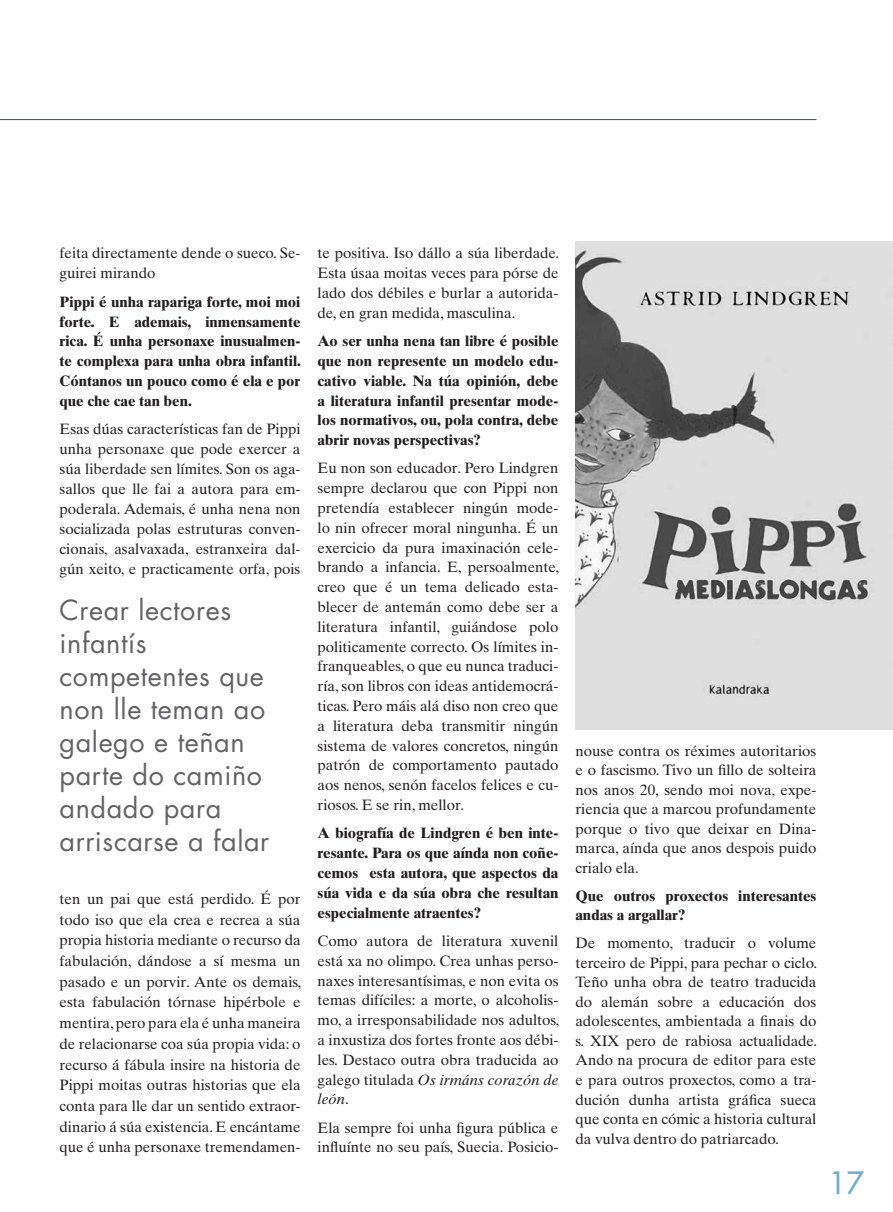
<style>
.page{position:relative;width:893px;height:1212px;background:#fff}
.page>*{position:absolute;margin:0;border:0;box-sizing:border-box;transform-origin:0 0}
.t1{font:500 30px "Futura Std";color:#72adc7}
.t2{font:27px/33px "Futura Std";letter-spacing:.02em;color:#636366}
.t3{font:15px/19.8px "Times Ten LT Std";color:#231f20;text-align:justify}
.t4{font:700 15px/19.8px "Times Ten LT Std";color:#231f20;text-align:justify}
.s1{font-style:italic}
</style>
<div class="page">
<hr style="left:0;top:119px;width:816px;height:1px;background:#005b7f">
<img style="left:575px;top:242px;width:318px;height:488px">
<p class="t3" style="left:60px;top:243px;width:242px">feita directamente dende o sueco. Se&shy;guirei mirando</p>
<p class="t4" style="left:60px;top:291px;width:243px">Pippi é unha rapariga forte, moi moi forte. E ademais, inmensamente rica. É unha personaxe inusualmen&shy;te complexa para unha obra infantil.<br>Cóntanos un pouco como é ela e por que che cae tan ben.</p>
<p class="t3" style="left:60px;top:419px;width:242px">Esas dúas características fan de Pippi unha personaxe que pode exercer a súa liberdade sen límites. Son os aga&shy;sallos que lle fai a autora para em&shy;poderala. Ademais, é unha nena non socializada polas estruturas conven&shy;cionais, asalvaxada, estranxeira dal&shy;gún xeito, e practicamente orfa, pois</p>
<h2 class="t2" style="left:60px;top:594px;width:211px">Crear lectores infantís competentes que non lle teman ao galego e teñan parte do camiño andado para arriscarse a falar</h2>
<p class="t3" style="left:60px;top:888px;width:243px;line-height:20.7px">ten un pai que está perdido. É por todo iso que ela crea e recrea a súa propia historia mediante o recurso da fabulación, dándose a sí mesma un pasado e un porvir. Ante os demais, esta fabulación tórnase hipérbole e mentira, pero para ela é unha maneira de relacionarse coa súa propia vida: o recurso á fábula insire na historia de Pippi moitas outras historias que ela conta para lle dar un sentido extraor&shy;dinario á súa existencia. E encántame que é unha personaxe tremendamen-</p>
<p class="t3" style="left:317px;top:243px;width:243px">te positiva. Iso dállo a súa liberdade.<br>Esta úsaa moitas veces para pórse de lado dos débiles e burlar a autorida&shy;de, en gran medida, masculina.</p>
<p class="t4" style="left:317px;top:331px;width:242px">Ao ser unha nena tan libre é posible que non represente un modelo edu&shy;cativo viable. Na túa opinión, debe a literatura infantil presentar mode&shy;los normativos, ou, pola contra, debe abrir novas perspectivas?</p>
<p class="t3" style="left:317px;top:458px;width:243px">Eu non son educador. Pero Lindgren sempre declarou que con Pippi non pretendía establecer ningún mode&shy;lo nin ofrecer moral ningunha. É un exercicio da pura imaxinación cele&shy;brando a infancia. E, persoalmente, creo que é un tema delicado esta&shy;blecer de antemán como debe ser a literatura infantil, guiándose polo politicamente correcto. Os límites in&shy;franqueables, o que eu nunca traduci&shy;ría, son libros con ideas antidemocrá&shy;ticas. Pero máis alá diso non creo que a literatura deba transmitir ningún sistema de valores concretos, ningún patrón de comportamento pautado aos nenos, senón facelos felices e cu&shy;riosos. E se rin, mellor.</p>
<p class="t4" style="left:317px;top:823px;width:242px">A biografía de Lindgren é ben inte&shy;resante. Para os que aínda non coñe&shy;cemos esta autora, que aspectos da súa vida e da súa obra che resultan especialmente atraentes?</p>
<p class="t3" style="left:317px;top:931px;width:243px">Como autora de literatura xuvenil está xa no olimpo. Crea unhas perso&shy;naxes interesantísimas, e non evita os temas difíciles: a morte, o alcoholis&shy;mo, a irresponsabilidade nos adultos, a inxustiza dos fortes fronte aos débi&shy;les. Destaco outra obra traducida ao galego titulada <span class="s1">Os irmáns corazón de león</span>.</p>
<p class="t3" style="left:317px;top:1117px;width:242px">Ela sempre foi unha figura pública e influínte no seu país, Suecia. Posicio-</p>
<p class="t3" style="left:575px;top:741px;width:242px">nouse contra os réximes autoritarios e o fascismo. Tivo un fillo de solteira nos anos 20, sendo moi nova, expe&shy;riencia que a marcou profundamente porque o tivo que deixar en Dina&shy;marca, aínda que anos despois puido crialo ela.</p>
<p class="t4" style="left:575px;top:886px;width:242px">Que outros proxectos interesantes andas a argallar?</p>
<p class="t3" style="left:575px;top:933px;width:243px">De momento, traducir o volume terceiro de Pippi, para pechar o ciclo.<br>Teño unha obra de teatro traducida do alemán sobre a educación dos adolescentes, ambientada a finais do s. XIX pero de rabiosa actualidade.<br>Ando na procura de editor para este e para outros proxectos, como a tra&shy;dución dunha artista gráfica sueca que conta en cómic a historia cultural da vulva dentro do patriarcado.</p>
<h1 class="t1" style="left:829px;top:1164px;width:36px">17</h1>
</div>
